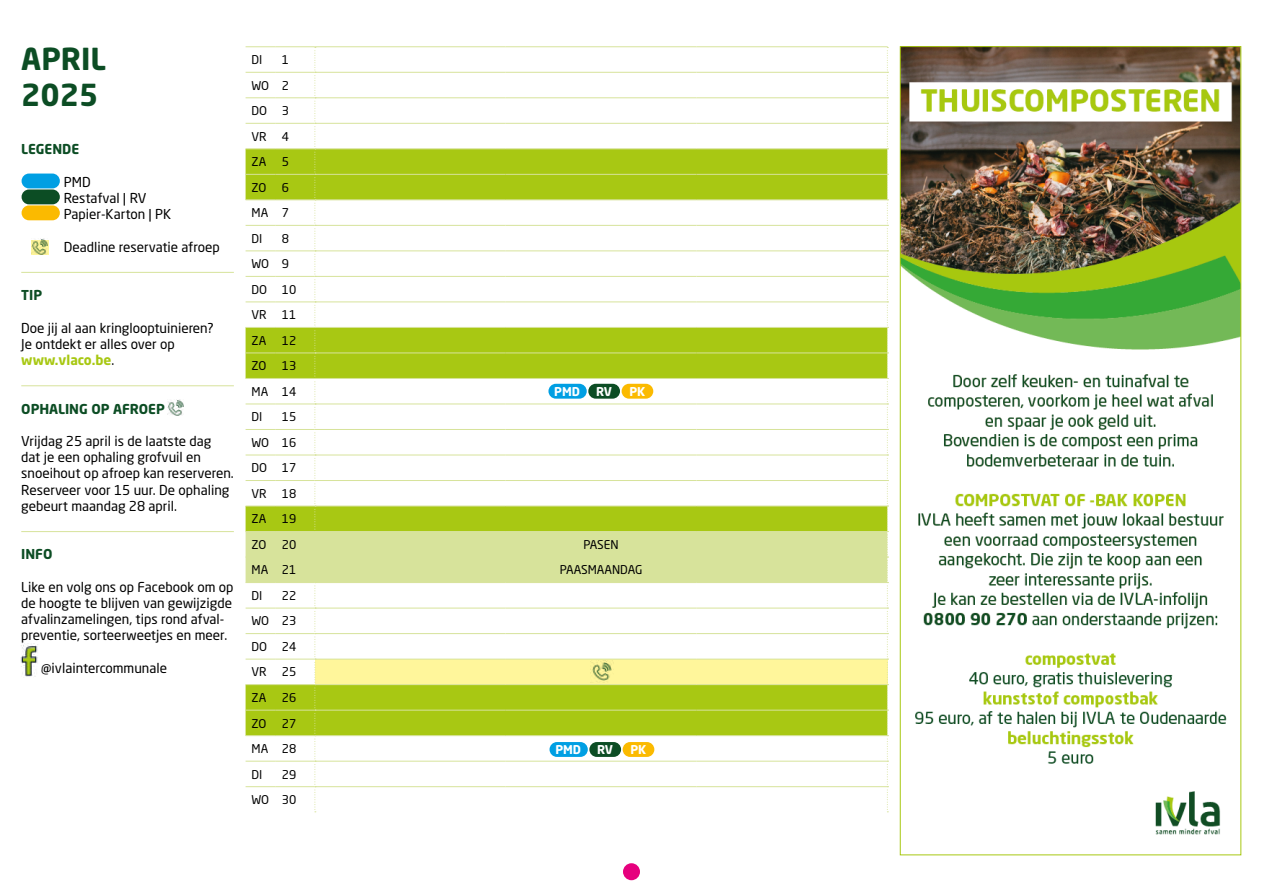
<style>
.page{position:relative;width:1263px;height:893px;background:#fff}
.page>*{position:absolute;margin:0;border:0;box-sizing:border-box;transform-origin:0 0}
.t1{font:700 30px/36px "Neo Sans W1 G";color:#0c4d24}
.t2{font:13.5px/16.2px "Neo Sans W1 G";color:#000}
.t3{font:700 13.5px "Neo Sans W1 G";color:#0c4d24}
.t4{font:12px/25.5px "Neo Sans W1 G";color:#000;text-align:justify}
.t5{font:700 12px "Neo Sans W1 G";color:#fff}
.s1{font-weight:700;color:#a8c813}
</style>
<div class="page">
<hr style="left:246px;top:46px;width:30px;height:1px;background:#d7e39b">
<hr style="left:276px;top:46px;width:39px;height:1px;background:#d7e39b">
<hr style="left:315px;top:46px;width:191px;height:1px;background:#d7e39b">
<hr style="left:506px;top:46px;width:190px;height:1px;background:#d7e39b">
<hr style="left:696px;top:46px;width:192px;height:1px;background:#d7e39b">
<svg style="left:246px;top:47px;width:642px;height:765px"></svg>
<img style="left:902px;top:48px;width:337px;height:787px">
<div style="left:548px;top:384px;width:39px;height:15px;background:#009fe3;border-radius:7px"></div>
<div style="left:588px;top:384px;width:32px;height:15px;background:#0c4d24;border-radius:7px"></div>
<div style="left:622px;top:384px;width:31px;height:15px;background:#fbba00;border-radius:7px"></div>
<div style="left:549px;top:742px;width:39px;height:15px;background:#009fe3;border-radius:7px"></div>
<div style="left:589px;top:742px;width:32px;height:15px;background:#0c4d24;border-radius:7px"></div>
<div style="left:623px;top:742px;width:31px;height:15px;background:#fbba00;border-radius:7px"></div>
<div style="left:22px;top:174px;width:38px;height:14px;background:#009fe3;border-radius:7px"></div>
<div style="left:22px;top:189px;width:38px;height:15px;background:#0c4d24;border-radius:7px"></div>
<div style="left:22px;top:205px;width:38px;height:15px;background:#fbba00;border-radius:7px"></div>
<hr style="left:21px;top:272px;width:213px;height:1px;background:#d7e39b">
<hr style="left:21px;top:385px;width:213px;height:1px;background:#d7e39b">
<hr style="left:21px;top:531px;width:213px;height:1px;background:#d7e39b">
<img style="left:32px;top:239px;width:17px;height:16px">
<img style="left:591px;top:660px;width:22px;height:22px">
<img style="left:168px;top:399px;width:16px;height:17px">
<img style="left:21px;top:643px;width:17px;height:34px">
<div style="left:623px;top:863px;width:17px;height:17px;background:#e6007e;border-radius:50%"></div>
<h1 class="t1" style="left:21px;top:40px;width:86px">APRIL<br>2025</h1>
<p class="t3" style="left:21px;top:141px;width:60px">LEGENDE</p>
<p class="t2" style="left:64px;top:173px;width:109px">PMD<br>Restafval | RV<br>Papier-Karton | PK</p>
<p class="t2" style="left:64px;top:238px;width:157px">Deadline reservatie afroep</p>
<p class="t3" style="left:21px;top:286px;width:22px">TIP</p>
<p class="t2" style="left:21px;top:319px;width:194px">Doe jij al aan kringlooptuinieren?<br>Je ontdekt er alles over op <span class="s1">www.vlaco.be</span>.</p>
<p class="t3" style="left:21px;top:400px;width:145px">OPHALING OP AFROEP</p>
<p class="t2" style="left:21px;top:433px;width:214px">Vrijdag 25 april is de laatste dag dat je een ophaling grofvuil en snoeihout op afroep kan reserveren.<br>Reserveer voor 15 uur. De ophaling gebeurt maandag 28 april.</p>
<p class="t3" style="left:21px;top:546px;width:33px">INFO</p>
<p class="t2" style="left:21px;top:578px;width:214px">Like en volg ons op Facebook om op de hoogte te blijven van gewijzigde afvalinzamelingen, tips rond afval&shy;preventie, sorteerweetjes en meer.</p>
<p class="t2" style="left:41px;top:659px;width:127px">@ivlaintercommunale</p>
<p class="t4" style="left:252px;top:47px;width:12px">DI</p>
<p class="t4" style="left:252px;top:47px;width:39px;text-indent:30px">1<br>WO 2<br>DO 3<br>VR 4<br>ZA</p>
<p class="t4" style="left:282px;top:149px;width:9px">5</p>
<p class="t4" style="left:252px;top:174px;width:16px">ZO</p>
<p class="t4" style="left:252px;top:174px;width:39px;text-indent:30px">6<br>MA 7<br>DI</p>
<p class="t4" style="left:252px;top:225px;width:46px;text-align:left;text-indent:30px">8<br>WO 9<br>DO 10<br>VR 11<br>ZA</p>
<p class="t4" style="left:282px;top:327px;width:16px">12</p>
<p class="t4" style="left:252px;top:353px;width:16px">ZO</p>
<p class="t4" style="left:252px;top:353px;width:46px;text-indent:30px">13<br>MA 14<br>DI</p>
<p class="t4" style="left:252px;top:404px;width:46px;text-indent:30px">15<br>WO 16<br>DO 17<br>VR 18<br>ZA</p>
<p class="t4" style="left:282px;top:506px;width:16px">19</p>
<p class="t5" style="left:554px;top:384px;width:27px">PMD</p>
<p class="t5" style="left:596px;top:384px;width:18px">RV</p>
<p class="t5" style="left:629px;top:384px;width:17px">PK</p>
<p class="t4" style="left:252px;top:532px;width:16px">ZO</p>
<p class="t4" style="left:282px;top:532px;width:16px">20</p>
<p class="t4" style="left:583px;top:532px;width:37px">PASEN</p>
<p class="t4" style="left:252px;top:557px;width:46px">MA 21</p>
<p class="t4" style="left:560px;top:557px;width:84px">PAASMAANDAG</p>
<p class="t4" style="left:252px;top:583px;width:12px">DI</p>
<p class="t4" style="left:252px;top:583px;width:46px;text-indent:30px">22<br>WO 23<br>DO 24<br>VR 25<br>ZA</p>
<p class="t4" style="left:282px;top:685px;width:16px">26</p>
<p class="t4" style="left:252px;top:710px;width:16px">ZO</p>
<p class="t4" style="left:252px;top:710px;width:46px;text-indent:30px">27<br>MA 28<br>DI</p>
<p class="t4" style="left:252px;top:761px;width:46px;text-align:right">29<br>WO 30</p>
<p class="t5" style="left:555px;top:742px;width:27px">PMD</p>
<p class="t5" style="left:597px;top:742px;width:18px">RV</p>
<p class="t5" style="left:630px;top:742px;width:17px">PK</p>
</div>
